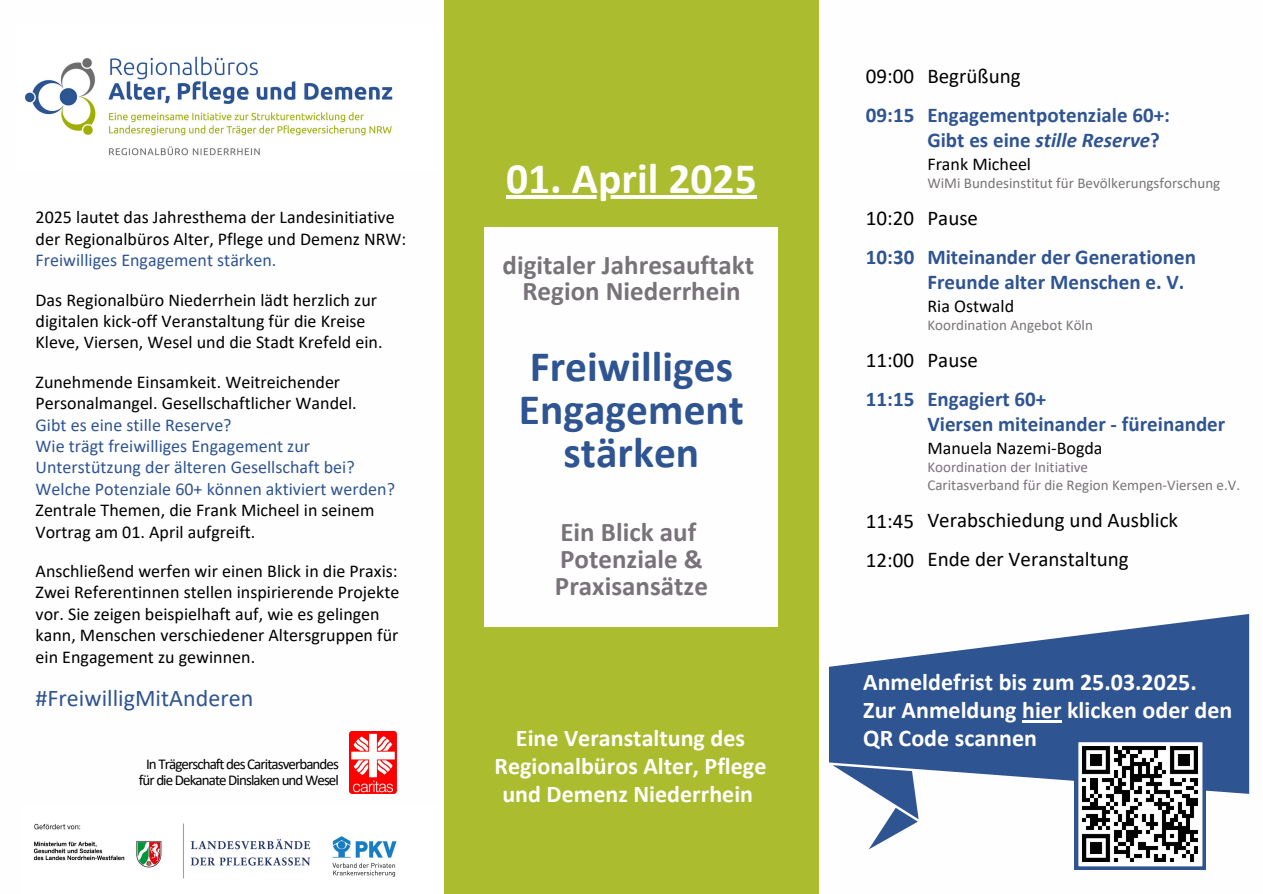
<style>
.page{position:relative;width:1263px;height:894px;background:#fff}
.page>*{position:absolute;margin:0;border:0;box-sizing:border-box;transform-origin:0 0}
.t1{font:700 43.5px/42.8px "Calibri";color:#2f5492;text-align:center}
.t2{font:700 43.5px "Calibri";color:#fefefe}
.t3{font:700 27px/27px "Calibri";color:#787378;text-align:center}
.t4{font:700 24px/28.2px "Calibri";color:#fff}
.t5{font:700 24px/28.2px "Calibri";color:#fefefe;text-align:center}
.t6{font:24px "Calibri";color:#2f5492}
.t7{font:700 21px "Calibri";color:#2f5492}
.t8{font:21px "Calibri";color:#000}
.t9{font:italic 700 21px "Calibri";color:#2f5492}
.t10{font:18px/21.3px "Calibri";color:#000}
.t11{font:18px/21.3px "Calibri";color:#2f5492}
.t12{font:15px "Calibri";color:#787378}
.t13{font:15px "Calibri";letter-spacing:-.06em;color:#000}
.s1{color:#2f5492}
.s2{font-style:normal}
</style>
<div class="page">
<img style="left:33px;top:823px;width:364px;height:56px">
<img style="left:349px;top:731px;width:47px;height:62px">
<img style="left:24px;top:56px;width:369px;height:100px">
<svg style="left:829px;top:614px;width:420px;height:235px;fill:#2f5492"></svg>
<div style="left:444px;top:0;width:375px;height:893px;background:#abbd2e"></div>
<div style="left:485px;top:226px;width:293px;height:400px;background:#fefefe"></div>
<svg style="left:1075px;top:738px;width:130px;height:131px"></svg>
<hr style="left:506px;top:195px;width:251px;height:3px;background:#fefefe">
<hr style="left:1022px;top:719px;width:40px;height:3px;background:#fff">
<p class="t10" style="left:36px;top:208px;width:372px">2025 lautet das Jahresthema der Landesinitiative der Regionalbüros Alter, Pflege und Demenz NRW:<br><span class="s1">Freiwilliges Engagement stärken.</span></p>
<p class="t10" style="left:36px;top:290px;width:348px">Das Regionalbüro Niederrhein lädt herzlich zur digitalen kick-off Veranstaltung für die Kreise<br>Kleve, Viersen, Wesel und die Stadt Krefeld ein.</p>
<p class="t10" style="left:36px;top:372px;width:323px">Zunehmende Einsamkeit. Weitreichender<br>Personalmangel. Gesellschaftlicher Wandel.</p>
<p class="t11" style="left:36px;top:415px;width:198px">Gibt es eine stille Reserve?</p>
<p class="t11" style="left:36px;top:437px;width:321px">Wie trägt freiwilliges Engagement zur<br>Unterstützung der älteren Gesellschaft bei?</p>
<p class="t11" style="left:36px;top:479px;width:361px">Welche Potenziale 60+ können aktiviert werden?</p>
<p class="t10" style="left:36px;top:501px;width:340px">Zentrale Themen, die Frank Micheel in seinem<br>Vortrag am 01. April aufgreift.</p>
<p class="t10" style="left:36px;top:561px;width:365px">Anschließend werfen wir einen Blick in die Praxis:<br>Zwei Referentinnen stellen inspirierende Projekte vor. Sie zeigen beispielhaft auf, wie es gelingen kann, Menschen verschiedener Altersgruppen für ein Engagement zu gewinnen.</p>
<p class="t6" style="left:36px;top:688px;width:219px">#FreiwilligMitAnderen</p>
<h3 class="t13" style="left:146px;top:758px;width:194px">In Trägerschaft des Caritasverbandes</h3>
<p class="t13" style="left:139px;top:773px;width:201px">für die Dekanate Dinslaken und Wesel</p>
<h4 class="t2" style="left:506px;top:160px;width:252px">01. April 2025</h4>
<h1 class="t3" style="left:502px;top:254px;width:253px;line-height:25.8px">digitaler Jahresauftakt<br>Region Niederrhein</h1>
<h2 class="t1" style="left:519px;top:348px;width:227px">Freiwilliges<br>Engagement stärken</h2>
<h1 class="t3" style="left:555px;top:520px;width:155px;text-align:left">Ein Blick auf<br>Potenziale &amp;<br>Praxisansätze</h1>
<h2 class="t5" style="left:494px;top:725px;width:273px">Eine Veranstaltung des<br>Regionalbüros Alter, Pflege und Demenz Niederrhein</h2>
<p class="t8" style="left:866px;top:67px;width:50px">09:00</p>
<h6 class="t7" style="left:866px;top:106px;width:50px">09:15</h6>
<p class="t8" style="left:866px;top:209px;width:50px">10:20</p>
<h6 class="t7" style="left:866px;top:248px;width:50px">10:30</h6>
<h6 class="t8" style="left:866px;top:351px;width:50px">11:00</h6>
<p class="t7" style="left:866px;top:390px;width:50px">11:15</p>
<p class="t8" style="left:866px;top:512px;width:50px">11:45</p>
<p class="t8" style="left:866px;top:551px;width:50px">12:00</p>
<p class="t8" style="left:927px;top:67px;width:95px">Begrüßung</p>
<p class="t7" style="left:927px;top:106px;width:244px">Engagementpotenziale 60+:</p>
<p class="t9" style="left:927px;top:131px;width:234px"><span class="s2">Gibt es eine</span> stille Reserve<span class="s2">?</span></p>
<p class="t10" style="left:927px;top:154px;width:105px">Frank Micheel</p>
<h6 class="t12" style="left:927px;top:176px;width:294px">WiMi Bundesinstitut für Bevölkerungsforschung</h6>
<h5 class="t8" style="left:927px;top:209px;width:52px">Pause</h5>
<h6 class="t7" style="left:927px;top:248px;width:270px">Miteinander der Generationen</h6>
<h5 class="t7" style="left:927px;top:273px;width:259px">Freunde alter Menschen e. V.</h5>
<h5 class="t10" style="left:927px;top:296px;width:88px">Ria Ostwald</h5>
<h5 class="t12" style="left:927px;top:318px;width:167px">Koordination Angebot Köln</h5>
<h6 class="t8" style="left:927px;top:351px;width:52px">Pause</h6>
<h5 class="t7" style="left:927px;top:390px;width:121px">Engagiert 60+</h5>
<h6 class="t7" style="left:927px;top:415px;width:299px">Viersen miteinander - füreinander</h6>
<h6 class="t10" style="left:927px;top:438px;width:177px">Manuela Nazemi-Bogda</h6>
<h6 class="t12" style="left:927px;top:460px;width:162px">Koordination der Initiative</h6>
<p class="t12" style="left:927px;top:478px;width:314px">Caritasverband für die Region Kempen-Viersen e.V.</p>
<p class="t8" style="left:927px;top:511px;width:252px">Verabschiedung und Ausblick</p>
<p class="t8" style="left:927px;top:550px;width:203px">Ende der Veranstaltung</p>
<p class="t4" style="left:863px;top:669px;width:371px">Anmeldefrist bis zum 25.03.2025.<br>Zur Anmeldung hier klicken oder den<br>QR Code scannen</p>
</div>
